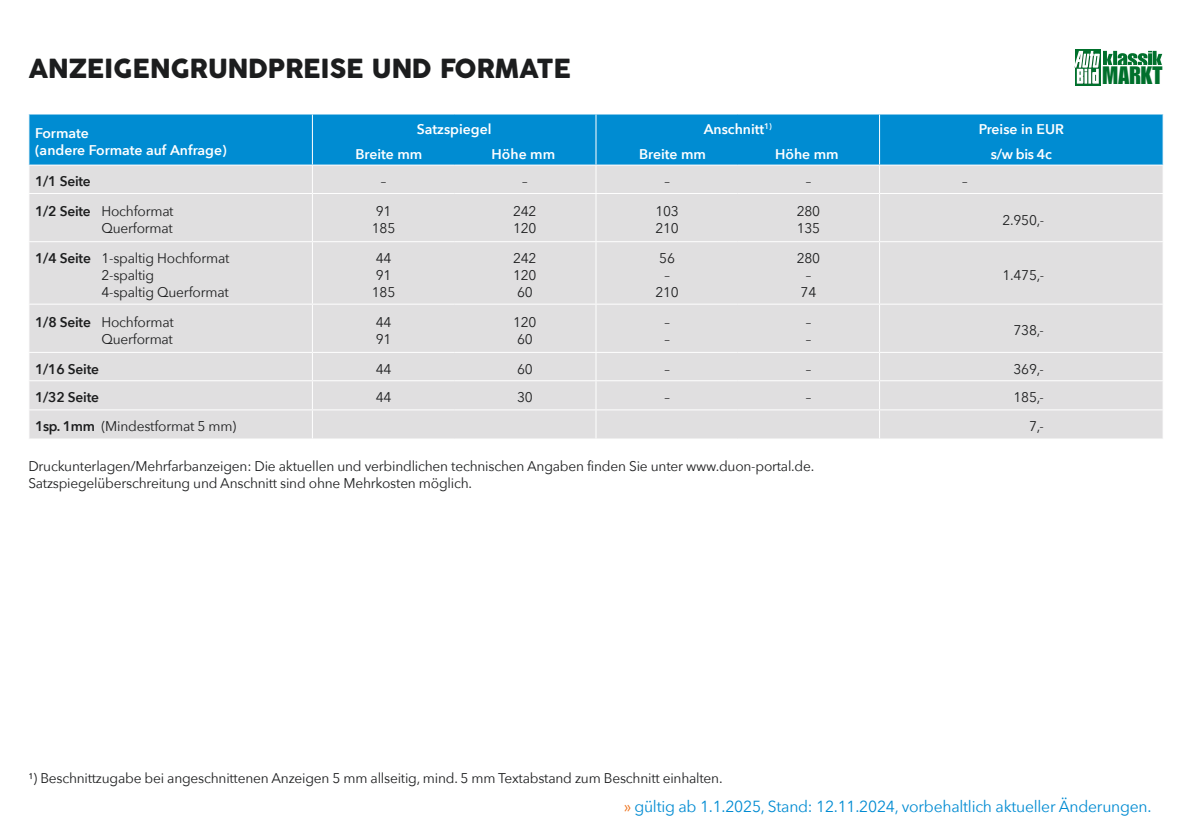
<style>
.page{position:relative;width:1191px;height:840px;background:#fff}
.page>*{position:absolute;margin:0;border:0;box-sizing:border-box;transform-origin:0 0}
.t1{font:26px "Cocogoose Pro";letter-spacing:-.01em;color:#1c1d1e}
.t2{font:24.6px "BILD Impact";color:#00702c}
.t3{font:16px "Avenir Next";letter-spacing:-.015em;color:#008bd2}
.t4{font:14px/16.8px "Avenir Next";letter-spacing:-.015em;color:#1c1d1e}
.t5{font:600 14px/25.2px "Avenir Next";color:#fff}
.t6{font:600 14px "Avenir Next";letter-spacing:-.015em;color:#1c1d1e}
.s1{font-weight:600}
.s2{color:#ee7119}
</style>
<div class="page">
<div style="left:1074px;top:49px;width:26px;height:37px;background:#00702c"></div>
<svg style="left:1074px;top:51px;width:88px;height:33px"></svg>
<div style="left:29px;top:114px;width:1133px;height:50px;background:#008cd2"></div>
<div style="left:29px;top:165px;width:1133px;height:273px;background:#e0dfe0"></div>
<hr style="left:312px;top:114px;width:1px;height:50px;background:#fff">
<hr style="left:595px;top:114px;width:1px;height:50px;background:#fff">
<hr style="left:879px;top:114px;width:1px;height:50px;background:#fff">
<svg style="left:312px;top:165px;width:1px;height:28px"></svg>
<svg style="left:595px;top:165px;width:1px;height:28px"></svg>
<svg style="left:879px;top:165px;width:1px;height:28px"></svg>
<svg style="left:1162px;top:165px;width:1px;height:28px"></svg>
<hr style="left:28px;top:193px;width:284px;height:1px;background:#fff">
<hr style="left:312px;top:193px;width:142px;height:1px;background:#fff">
<hr style="left:312px;top:194px;width:1px;height:47px;background:#fff">
<hr style="left:454px;top:193px;width:142px;height:1px;background:#fff">
<hr style="left:596px;top:193px;width:142px;height:1px;background:#fff">
<hr style="left:595px;top:194px;width:1px;height:47px;background:#fff">
<hr style="left:738px;top:193px;width:141px;height:1px;background:#fff">
<hr style="left:879px;top:193px;width:284px;height:1px;background:#fff">
<hr style="left:879px;top:194px;width:1px;height:47px;background:#fff">
<hr style="left:28px;top:241px;width:284px;height:1px;background:#fff">
<hr style="left:312px;top:241px;width:142px;height:1px;background:#fff">
<hr style="left:312px;top:242px;width:1px;height:61px;background:#fff">
<hr style="left:454px;top:241px;width:142px;height:1px;background:#fff">
<hr style="left:596px;top:241px;width:142px;height:1px;background:#fff">
<hr style="left:595px;top:242px;width:1px;height:61px;background:#fff">
<hr style="left:738px;top:241px;width:141px;height:1px;background:#fff">
<hr style="left:879px;top:241px;width:284px;height:1px;background:#fff">
<hr style="left:879px;top:242px;width:1px;height:61px;background:#fff">
<hr style="left:28px;top:303px;width:284px;height:1px;background:#fff">
<hr style="left:312px;top:303px;width:142px;height:1px;background:#fff">
<hr style="left:312px;top:304px;width:1px;height:47px;background:#fff">
<hr style="left:454px;top:303px;width:142px;height:1px;background:#fff">
<hr style="left:596px;top:303px;width:142px;height:1px;background:#fff">
<hr style="left:595px;top:304px;width:1px;height:47px;background:#fff">
<hr style="left:738px;top:303px;width:141px;height:1px;background:#fff">
<hr style="left:879px;top:303px;width:284px;height:1px;background:#fff">
<hr style="left:879px;top:304px;width:1px;height:47px;background:#fff">
<hr style="left:28px;top:351px;width:284px;height:1px;background:#fff">
<hr style="left:312px;top:351px;width:142px;height:1px;background:#fff">
<hr style="left:454px;top:351px;width:142px;height:1px;background:#fff">
<hr style="left:596px;top:351px;width:142px;height:1px;background:#fff">
<hr style="left:738px;top:351px;width:141px;height:1px;background:#fff">
<hr style="left:879px;top:351px;width:284px;height:1px;background:#fff">
<hr style="left:28px;top:380px;width:284px;height:1px;background:#fff">
<hr style="left:312px;top:380px;width:142px;height:1px;background:#fff">
<hr style="left:454px;top:380px;width:142px;height:1px;background:#fff">
<hr style="left:596px;top:380px;width:142px;height:1px;background:#fff">
<hr style="left:738px;top:380px;width:141px;height:1px;background:#fff">
<hr style="left:879px;top:380px;width:284px;height:1px;background:#fff">
<hr style="left:28px;top:409px;width:284px;height:1px;background:#fff">
<hr style="left:312px;top:409px;width:142px;height:1px;background:#fff">
<svg style="left:312px;top:352px;width:1px;height:86px"></svg>
<hr style="left:454px;top:409px;width:142px;height:1px;background:#fff">
<hr style="left:596px;top:409px;width:142px;height:1px;background:#fff">
<svg style="left:595px;top:352px;width:1px;height:86px"></svg>
<hr style="left:738px;top:409px;width:141px;height:1px;background:#fff">
<hr style="left:879px;top:409px;width:284px;height:1px;background:#fff">
<svg style="left:879px;top:352px;width:1px;height:86px"></svg>
<svg style="left:1162px;top:353px;width:1px;height:85px"></svg>
<h1 class="t1" style="left:28px;top:51px;width:544px">ANZEIGENGRUNDPREISE UND FORMATE</h1>
<h2 class="t2" style="left:1102px;top:61px;width:61px">MARKT</h2>
<p class="t5" style="left:35px;top:124px;width:193px;line-height:16.8px">Formate<br>(andere Formate auf Anfrage)</p>
<p class="t5" style="left:355px;top:116px;width:137px;text-indent:61px">Satzspiegel<br>Breite mm</p>
<p class="t5" style="left:491px;top:141px;width:65px">Höhe mm</p>
<p class="t5" style="left:639px;top:116px;width:134px;text-indent:65px">Anschnitt<sup>1)<br></sup>Breite mm</p>
<p class="t5" style="left:775px;top:141px;width:65px">Höhe mm</p>
<p class="t5" style="left:978px;top:116px;width:87px;text-align:center">Preise in EUR s/w bis 4c</p>
<p class="t6" style="left:35px;top:169px;width:57px">1/1 Seite</p>
<p class="t4" style="left:381px;top:172px;width:7px">–</p>
<p class="t4" style="left:522px;top:172px;width:7px">–</p>
<p class="t4" style="left:664px;top:172px;width:7px">–</p>
<p class="t4" style="left:805px;top:172px;width:7px">–</p>
<p class="t4" style="left:962px;top:172px;width:7px">–</p>
<p class="t4" style="left:35px;top:202px;width:140px;text-align:right"><span class="s1">1/2 Seite</span> Hochformat<br>Querformat</p>
<p class="t4" style="left:372px;top:202px;width:25px">91<br>185</p>
<p class="t4" style="left:513px;top:202px;width:25px">242<br>120</p>
<p class="t4" style="left:655px;top:202px;width:25px">103<br>210</p>
<p class="t4" style="left:796px;top:202px;width:25px">280<br>135</p>
<p class="t4" style="left:1002px;top:210px;width:43px">2.950,-</p>
<p class="t4" style="left:101px;top:249px;width:130px;text-indent:-66px"><span class="s1">1/4 Seite</span> 1-spaltig Hochformat<br>2-spaltig<br>4-spaltig Querformat</p>
<p class="t4" style="left:372px;top:249px;width:25px">44<br>91<br>185</p>
<p class="t4" style="left:513px;top:249px;width:25px;text-align:justify">242<br>120<br>60</p>
<p class="t4" style="left:655px;top:249px;width:25px;text-align:center">56 –<br>210</p>
<p class="t4" style="left:796px;top:249px;width:25px;text-align:center">280 –<br>74</p>
<p class="t4" style="left:1002px;top:266px;width:43px">1.475,-</p>
<p class="t4" style="left:35px;top:313px;width:140px;text-align:right"><span class="s1">1/8 Seite</span> Hochformat<br>Querformat</p>
<p class="t4" style="left:376px;top:313px;width:17px">44<br>91</p>
<p class="t4" style="left:513px;top:313px;width:25px">120<br>60</p>
<p class="t4" style="left:664px;top:313px;width:7px">– –</p>
<p class="t4" style="left:805px;top:313px;width:7px">– –</p>
<p class="t4" style="left:1013px;top:321px;width:32px">738,-</p>
<p class="t6" style="left:35px;top:356px;width:65px">1/16 Seite</p>
<p class="t4" style="left:376px;top:359px;width:17px">44</p>
<p class="t4" style="left:517px;top:359px;width:17px">60</p>
<p class="t4" style="left:664px;top:359px;width:7px">–</p>
<p class="t4" style="left:805px;top:359px;width:7px">–</p>
<p class="t4" style="left:1013px;top:359px;width:32px">369,-</p>
<p class="t6" style="left:35px;top:385px;width:65px">1/32 Seite</p>
<p class="t4" style="left:376px;top:388px;width:17px">44</p>
<p class="t4" style="left:517px;top:388px;width:17px">30</p>
<p class="t4" style="left:664px;top:388px;width:7px">–</p>
<p class="t4" style="left:805px;top:388px;width:7px">–</p>
<p class="t4" style="left:1013px;top:388px;width:32px">185,-</p>
<p class="t4" style="left:35px;top:417px;width:203px"><span class="s1">1sp. 1mm</span> (Mindestformat 5 mm)</p>
<p class="t4" style="left:1029px;top:417px;width:17px">7,-</p>
<p class="t4" style="left:28px;top:456px;width:787px">Druckunterlagen/Mehrfarbanzeigen: Die aktuellen und verbindlichen technischen Angaben finden Sie unter www.duon-portal.de.<br>Satzspiegelüberschreitung und Anschnitt sind ohne Mehrkosten möglich.</p>
<p class="t4" style="left:28px;top:768px;width:696px">¹) Beschnittzugabe bei angeschnittenen Anzeigen 5 mm allseitig, mind. 5 mm Textabstand zum Beschnitt einhalten.</p>
<p class="t3" style="left:624px;top:792px;width:529px"><span class="s2">»</span> gültig ab 1.1.2025, Stand: 12.11.2024, vorbehaltlich aktueller Änderungen.</p>
</div>
